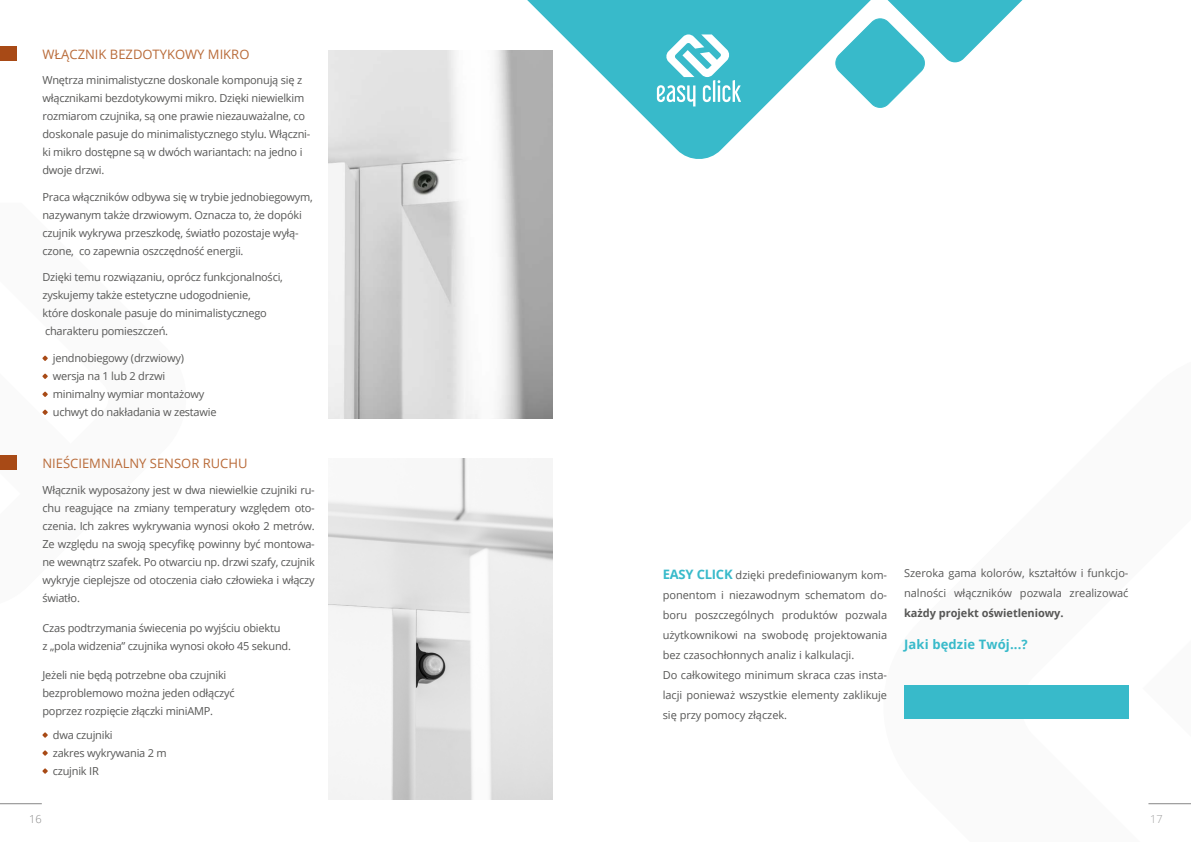
<style>
.page{position:relative;width:1191px;height:842px;background:#fff}
.page>*{position:absolute;margin:0;border:0;box-sizing:border-box;transform-origin:0 0}
.t1{font:13px "Open Sans";color:#b96b39}
.t2{font:700 13px "Open Sans";letter-spacing:.01em;color:#38baca}
.t3{font:11px/18px "Open Sans";letter-spacing:-.02em;color:#575756}
.t4{font:700 11px "Open Sans";letter-spacing:-.005em;color:#575756}
.t5{font:300 11px "Open Sans";color:#878787}
.t6{font:300 11px "Open Sans";color:#a1a1a1}
.s1{font-weight:700;font-size:13px;color:#38baca}
</style>
<div class="page">
<hr style="left:0;top:803px;width:42px;height:1px;background:#878787">
<hr style="left:1148px;top:803px;width:43px;height:1px;background:#878787">
<svg style="left:42px;top:732px;width:6px;height:6px"></svg>
<svg style="left:42px;top:750px;width:6px;height:6px"></svg>
<svg style="left:42px;top:768px;width:6px;height:6px"></svg>
<div style="left:0;top:455px;width:16px;height:15px;background:#a84a16"></div>
<img style="left:329px;top:458px;width:224px;height:341px">
<svg style="left:42px;top:356px;width:6px;height:5px"></svg>
<svg style="left:42px;top:374px;width:6px;height:5px"></svg>
<svg style="left:42px;top:392px;width:6px;height:5px"></svg>
<svg style="left:42px;top:410px;width:6px;height:5px"></svg>
<div style="left:0;top:46px;width:16px;height:15px;background:#a84a16"></div>
<img style="left:329px;top:50px;width:224px;height:368px">
<svg style="left:435px;top:0;width:398px;height:166px"></svg>
<svg style="left:657px;top:34px;width:84px;height:72px"></svg>
<svg style="left:833px;top:0;width:190px;height:108px"></svg>
<div style="left:904px;top:685px;width:224px;height:34px;background:#38baca"></div>
<p class="t1" style="left:42px;top:46px;width:208px">WŁĄCZNIK BEZDOTYKOWY MIKRO</p>
<p class="t3" style="left:42px;top:71px;width:269px">Wnętrza minimalistyczne doskonale komponują się z włącznikami bezdotykowymi mikro. Dzięki niewielkim rozmiarom czujnika, są one prawie niezauważalne, co doskonale pasuje do minimalistycznego stylu. Włączni&shy;ki mikro dostępne są w dwóch wariantach: na jedno i dwoje drzwi.</p>
<p class="t3" style="left:42px;top:188px;width:272px">Praca włączników odbywa się w trybie jednobiegowym, nazywanym także drzwiowym. Oznacza to, że dopóki czujnik wykrywa przeszkodę, światło pozostaje wyłą&shy;czone, co zapewnia oszczędność energii.</p>
<p class="t3" style="left:42px;top:268px;width:242px">Dzięki temu rozwiązaniu, oprócz funkcjonalności, zyskujemy także estetyczne udogodnienie,<br>które doskonale pasuje do minimalistycznego charakteru pomieszczeń.</p>
<p class="t3" style="left:53px;top:349px;width:165px">jendnobiegowy (drzwiowy) wersja na 1 lub 2 drzwi minimalny wymiar montażowy uchwyt do nakładania w zestawie</p>
<p class="t1" style="left:42px;top:455px;width:207px">NIEŚCIEMNIALNY SENSOR RUCHU</p>
<p class="t3" style="left:42px;top:481px;width:274px;text-align:justify">Włącznik wyposażony jest w dwa niewielkie czujniki ru&shy;chu reagujące na zmiany temperatury względem oto&shy;czenia. Ich zakres wykrywania wynosi około 2 metrów.<br>Ze względu na swoją specyfikę powinny być montowa&shy;ne wewnątrz szafek. Po otwarciu np. drzwi szafy, czujnik wykryje cieplejsze od otoczenia ciało człowieka i włączy światło.</p>
<p class="t3" style="left:42px;top:618px;width:250px">Czas podtrzymania świecenia po wyjściu obiektu<br>z „pola widzenia” czujnika wynosi około 45 sekund.</p>
<p class="t3" style="left:42px;top:666px;width:194px">Jeżeli nie będą potrzebne oba czujniki bezproblemowo można jeden odłączyć poprzez rozpięcie złączki miniAMP.</p>
<p class="t3" style="left:53px;top:725px;width:115px">dwa czujniki<br>zakres wykrywania 2 m czujnik IR</p>
<p class="t3" style="left:663px;top:564px;width:226px;line-height:20px"><span class="s1">EASY CLICK</span> dzięki predefiniowanym kom&shy;ponentom i niezawodnym schematom do&shy;boru poszczególnych produktów pozwala użytkownikowi na swobodę projektowania bez czasochłonnych analiz i kalkulacji.<br>Do całkowitego minimum skraca czas insta&shy;lacji ponieważ wszystkie elementy zaklikuje się przy pomocy złączek.</p>
<p class="t3" style="left:904px;top:563px;width:226px;line-height:20px">Szeroka gama kolorów, kształtów i funkcjo&shy;nalności włączników pozwala zrealizować</p>
<p class="t4" style="left:904px;top:605px;width:161px">każdy projekt oświetleniowy.</p>
<p class="t2" style="left:904px;top:635px;width:125px">Jaki będzie Twój...?</p>
<p class="t5" style="left:29px;top:811px;width:14px">16</p>
<p class="t6" style="left:1150px;top:811px;width:14px">17</p>
</div>
